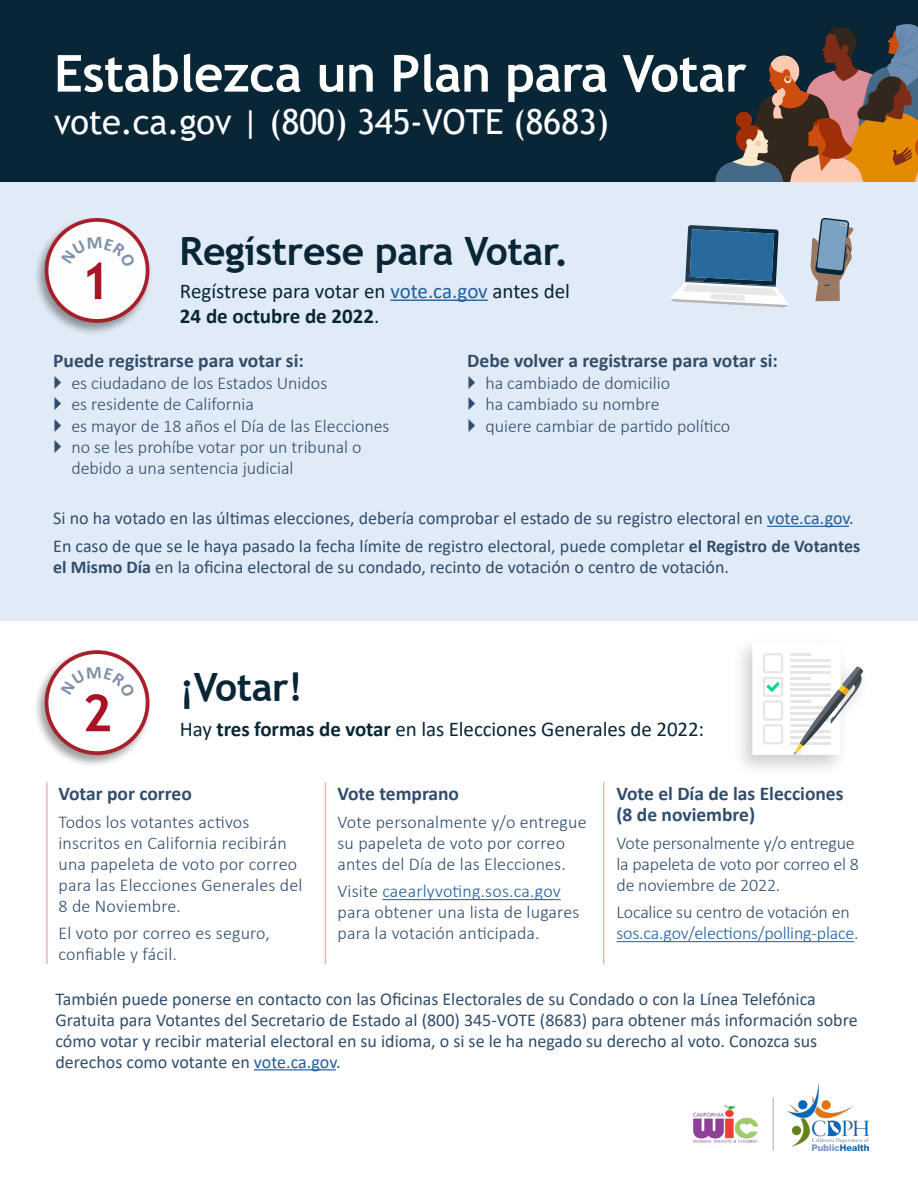
<style>
.page{position:relative;width:918px;height:1188px;background:#fff}
.page>*{position:absolute;margin:0;border:0;box-sizing:border-box;transform-origin:0 0}
.Heading{font:700 51px "Trebuchet MS";letter-spacing:-.01em;color:#fff}
.t1{font:700 51px "Trebuchet MS";color:#a81426}
.t2{font:700 39px "Trebuchet MS";letter-spacing:-.01em;color:#082636}
.t3{font:34.5px "Trebuchet MS";letter-spacing:-.01em;color:#fff}
.t4{font:21px/25.2px "Calibri";letter-spacing:-.005em;color:#082636}
.t5{font:700 19.5px/21px "Calibri";color:#304d6b}
.t6{font:300 18px/21px "Calibri";color:#304d6b}
.t7{font:18px/21px "Calibri";color:#304d6b}
.t8{font:300 18px/21px "Calibri";letter-spacing:-.01em;color:#215e9e}
.s1{color:#215e9e}
.s2{font-weight:700}
.s3{color:#304d6b}
</style>
<div class="page">
<div style="left:0;top:0;width:918px;height:182px;background:#082636"></div>
<img style="left:715px;top:24px;width:203px;height:158px">
<img style="left:787px;top:1083px;width:81px;height:67px">
<div style="left:0;top:182px;width:918px;height:439px;background:#e1ebf7"></div>
<svg style="left:671px;top:225px;width:118px;height:82px"></svg>
<svg style="left:810px;top:218px;width:44px;height:83px"></svg>
<hr style="left:382px;top:899px;width:179px;height:1px;background:#215e9e">
<hr style="left:616px;top:941px;width:238px;height:1px;background:#215e9e">
<div style="left:33px;top:647px;width:120px;height:121px;background:#000;opacity:.4"></div>
<div style="left:47px;top:652px;width:101px;height:101px;background:#fff;border-radius:50%"></div>
<div style="left:45px;top:650px;width:104px;height:105px;border:4px solid #a71e27;border-radius:50%"></div>
<hr style="left:325px;top:782px;width:1px;height:182px;background:#f1626b">
<hr style="left:603px;top:782px;width:1px;height:182px;background:#f1626b">
<hr style="left:46px;top:782px;width:2px;height:182px;background:#f1626b">
<hr style="left:254px;top:1069px;width:82px;height:1px;background:#215e9e">
<div style="left:731px;top:635px;width:140px;height:143px;background:#000;opacity:.2"></div>
<div style="left:752px;top:643px;width:89px;height:112px;background:#fff"></div>
<hr style="left:790px;top:653px;width:20px;height:3px;background:#e6e6e6">
<hr style="left:790px;top:659px;width:40px;height:3px;background:#e6e6e6">
<hr style="left:790px;top:665px;width:40px;height:2px;background:#e6e6e6">
<hr style="left:790px;top:671px;width:40px;height:2px;background:#e6e6e6">
<hr style="left:790px;top:677px;width:20px;height:2px;background:#e6e6e6">
<hr style="left:790px;top:683px;width:40px;height:2px;background:#e6e6e6">
<hr style="left:790px;top:689px;width:40px;height:2px;background:#e6e6e6">
<hr style="left:790px;top:695px;width:40px;height:2px;background:#e6e6e6">
<hr style="left:790px;top:700px;width:20px;height:3px;background:#e6e6e6">
<hr style="left:790px;top:707px;width:40px;height:2px;background:#e6e6e6">
<hr style="left:790px;top:712px;width:40px;height:3px;background:#e6e6e6">
<hr style="left:790px;top:718px;width:40px;height:3px;background:#e6e6e6">
<hr style="left:790px;top:724px;width:20px;height:3px;background:#e6e6e6">
<hr style="left:790px;top:730px;width:40px;height:3px;background:#e6e6e6">
<hr style="left:790px;top:736px;width:40px;height:2px;background:#e6e6e6">
<hr style="left:790px;top:742px;width:40px;height:2px;background:#e6e6e6">
<svg style="left:763px;top:653px;width:20px;height:91px"></svg>
<svg style="left:794px;top:667px;width:72px;height:89px"></svg>
<div style="left:33px;top:215px;width:120px;height:121px;background:#000;opacity:.4"></div>
<div style="left:47px;top:220px;width:101px;height:101px;background:#fff;border-radius:50%"></div>
<div style="left:45px;top:218px;width:104px;height:105px;border:4px solid #a71e27;border-radius:50%"></div>
<hr style="left:767px;top:526px;width:82px;height:1px;background:#215e9e">
<hr style="left:390px;top:300px;width:98px;height:1px;background:#215e9e">
<img style="left:693px;top:1105px;width:65px;height:38px">
<hr style="left:773px;top:1098px;width:1px;height:52px;background:#58595b">
<svg style="left:61px;top:667px;width:74px;height:5px"></svg>
<h1 class="Heading" style="left:54px;top:42px;width:694px">Establezca un Plan para Votar</h1>
<p class="t3" style="left:54px;top:100px;width:557px">vote.ca.gov | (800) 345-VOTE (8683)</p>
<h2 class="t1" style="left:81px;top:249px;width:31px">1</h2>
<h2 class="t2" style="left:180px;top:227px;width:391px">Regístrese para Votar.</h2>
<p class="t4" style="left:180px;top:278px;width:391px">Regístrese para votar en <span class="s1">vote.ca.gov</span> antes del<br><span class="s2">24 de octubre de 2022</span>.</p>
<p class="t5" style="left:53px;top:350px;width:252px">Puede registrarse para votar si:</p>
<p class="t6" style="left:71px;top:372px;width:257px">es ciudadano de los Estados Unidos</p>
<p class="t6" style="left:71px;top:394px;width:184px">es residente de California</p>
<p class="t6" style="left:71px;top:415px;width:320px">es mayor de 18 años el Día de las Elecciones</p>
<p class="t6" style="left:71px;top:437px;width:292px">no se les prohíbe votar por un tribunal o debido a una sentencia judicial</p>
<p class="t5" style="left:467px;top:350px;width:312px">Debe volver a registrarse para votar si:</p>
<p class="t6" style="left:485px;top:372px;width:186px">ha cambiado de domicilio</p>
<p class="t6" style="left:485px;top:394px;width:176px">ha cambiado su nombre</p>
<p class="t6" style="left:485px;top:415px;width:246px">quiere cambiar de partido político</p>
<p class="t7" style="left:53px;top:507px;width:802px">Si no ha votado en las últimas elecciones, debería comprobar el estado de su registro electoral en <span class="s1">vote.ca.gov</span>.</p>
<p class="t7" style="left:53px;top:535px;width:809px">En caso de que se le haya pasado la fecha límite de registro electoral, puede completar <span class="s2">el Registro de Votantes el Mismo Día</span> en la oficina electoral de su condado, recinto de votación o centro de votación.</p>
<h2 class="t1" style="left:82px;top:681px;width:31px">2</h2>
<h2 class="t2" style="left:180px;top:663px;width:124px">¡Votar!</h2>
<p class="t4" style="left:180px;top:716px;width:526px">Hay <span class="s2">tres formas de votar</span> en las Elecciones Generales de 2022:</p>
<p class="t5" style="left:58px;top:783px;width:135px">Votar por correo</p>
<p class="t6" style="left:58px;top:811px;width:245px">Todos los votantes activos inscritos en California recibirán una papeleta de voto por correo para las Elecciones Generales del<br>8 de Noviembre.</p>
<p class="t6" style="left:58px;top:923px;width:213px">El voto por correo es seguro, confiable y fácil.</p>
<p class="t5" style="left:338px;top:783px;width:123px">Vote temprano</p>
<p class="t6" style="left:338px;top:811px;width:251px">Vote personalmente y/o entregue su papeleta de voto por correo antes del Día de las Elecciones.</p>
<p class="t6" style="left:338px;top:881px;width:243px">Visite <span class="s1">caearlyvoting.sos.ca.gov </span>para obtener una lista de lugares para la votación anticipada.</p>
<p class="t5" style="left:616px;top:783px;width:229px">Vote el Día de las Elecciones (8 de noviembre)</p>
<p class="t6" style="left:616px;top:832px;width:244px">Vote personalmente y/o entregue la papeleta de voto por correo el 8 de noviembre de 2022.</p>
<p class="t8" style="left:616px;top:902px;width:244px"><span class="s3">Localice su centro de votación en </span>sos.ca.gov/elections/polling-place<span class="s3">.</span></p>
<p class="t7" style="left:56px;top:988px;width:804px">También puede ponerse en contacto con las Oficinas Electorales de su Condado o con la Línea Telefónica Gratuita para Votantes del Secretario de Estado al (800) 345-VOTE (8683) para obtener más información sobre cómo votar y recibir material electoral en su idioma, o si se le ha negado su derecho al voto. Conozca sus derechos como votante en <span class="s1">vote.ca.gov</span>.</p>
</div>
